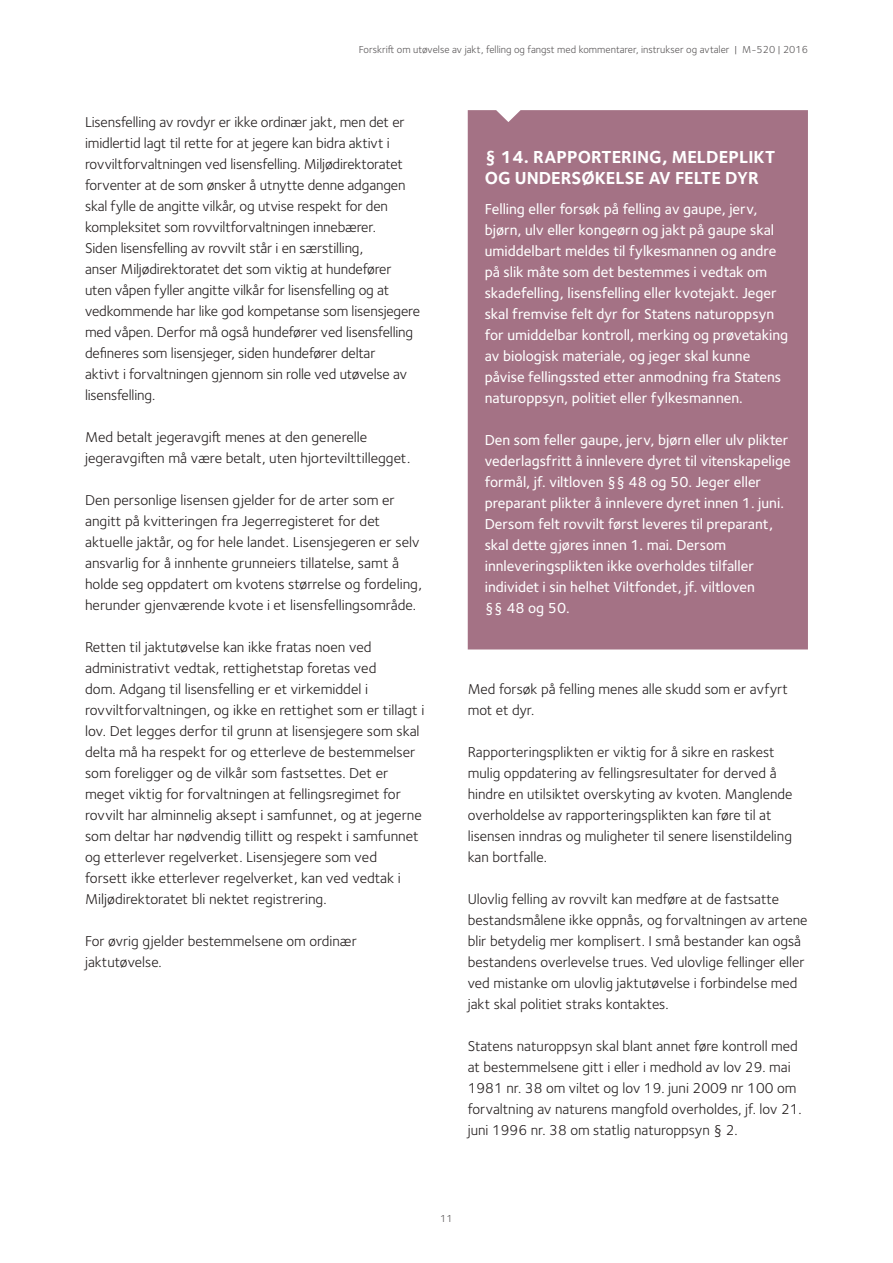
<style>
.page{position:relative;width:893px;height:1263px;background:#fff}
.page>*{position:absolute;margin:0;border:0;box-sizing:border-box;transform-origin:0 0}
.t1{font:700 18px/21px "Foundry Sterling";color:#fff}
.t2{font:500 15px/21px "Foundry Sterling";color:#fff}
.t3{font:14.85px/21px "Foundry Sterling";color:#241f1f}
.t4{font:10.5px "Foundry Sterling";color:#5a5758}
</style>
<div class="page">
<div style="left:468px;top:110px;width:340px;height:539px;background:#a47285"></div>
<p class="t4" style="left:359px;top:43px;width:451px">Forskrift om utøvelse av jakt, felling og fangst med kommentarer, instrukser og avtaler | M-520 | 2016</p>
<p class="t3" style="left:85px;top:112px;width:337px">Lisensfelling av rovdyr er ikke ordinær jakt, men det er imidlertid lagt til rette for at jegere kan bidra aktivt i rovviltforvaltningen ved lisensfelling. Miljødirektoratet forventer at de som ønsker å utnytte denne adgangen skal fylle de angitte vilkår, og utvise respekt for den kompleksitet som rovviltforvaltningen innebærer.<br>Siden lisensfelling av rovvilt står i en særstilling,<br>anser Miljødirektoratet det som viktig at hundefører uten våpen fyller angitte vilkår for lisensfelling og at vedkommende har like god kompetanse som lisensjegere med våpen. Derfor må også hundefører ved lisensfelling defineres som lisensjeger, siden hundefører deltar<br>aktivt i forvaltningen gjennom sin rolle ved utøvelse av lisensfelling.</p>
<p class="t3" style="left:85px;top:427px;width:327px">Med betalt jegeravgift menes at den generelle jegeravgiften må være betalt, uten hjortevilttillegget.</p>
<p class="t3" style="left:85px;top:490px;width:338px">Den personlige lisensen gjelder for de arter som er angitt på kvitteringen fra Jegerregisteret for det aktuelle jaktår, og for hele landet. Lisensjegeren er selv ansvarlig for å innhente grunneiers tillatelse, samt å holde seg oppdatert om kvotens størrelse og fordeling, herunder gjenværende kvote i et lisensfellingsområde.</p>
<p class="t3" style="left:85px;top:637px;width:341px">Retten til jaktutøvelse kan ikke fratas noen ved administrativt vedtak, rettighetstap foretas ved<br>dom. Adgang til lisensfelling er et virkemiddel i rovviltforvaltningen, og ikke en rettighet som er tillagt i lov. Det legges derfor til grunn at lisensjegere som skal delta må ha respekt for og etterleve de bestemmelser som foreligger og de vilkår som fastsettes. Det er meget viktig for forvaltningen at fellingsregimet for rovvilt har alminnelig aksept i samfunnet, og at jegerne som deltar har nødvendig tillitt og respekt i samfunnet og etterlever regelverket. Lisensjegere som ved<br>forsett ikke etterlever regelverket, kan ved vedtak i Miljødirektoratet bli nektet registrering.</p>
<p class="t3" style="left:85px;top:931px;width:273px">For øvrig gjelder bestemmelsene om ordinær jaktutøvelse.</p>
<p class="t1" style="left:485px;top:148px;width:292px">§ 14. RAPPORTERING, MELDEPLIKT<br>OG UNDERSØKELSE AV FELTE DYR</p>
<p class="t2" style="left:485px;top:199px;width:305px">Felling eller forsøk på felling av gaupe, jerv, bjørn, ulv eller kongeørn og jakt på gaupe skal umiddelbart meldes til fylkesmannen og andre på slik måte som det bestemmes i vedtak om skadefelling, lisensfelling eller kvotejakt. Jeger skal fremvise felt dyr for Statens naturoppsyn for umiddelbar kontroll, merking og prøvetaking av biologisk materiale, og jeger skal kunne påvise fellingssted etter anmodning fra Statens naturoppsyn, politiet eller fylkesmannen.</p>
<p class="t2" style="left:485px;top:430px;width:308px">Den som feller gaupe, jerv, bjørn eller ulv plikter vederlagsfritt å innlevere dyret til vitenskapelige formål, jf. viltloven §§ 48 og 50. Jeger eller preparant plikter å innlevere dyret innen 1. juni.<br>Dersom felt rovvilt først leveres til preparant, skal dette gjøres innen 1. mai. Dersom innleveringsplikten ikke overholdes tilfaller individet i sin helhet Viltfondet, jf. viltloven<br>§§ 48 og 50.</p>
<p class="t3" style="left:468px;top:679px;width:322px">Med forsøk på felling menes alle skudd som er avfyrt mot et dyr.</p>
<p class="t3" style="left:468px;top:742px;width:326px">Rapporteringsplikten er viktig for å sikre en raskest mulig oppdatering av fellingsresultater for derved å hindre en utilsiktet overskyting av kvoten. Manglende overholdelse av rapporteringsplikten kan føre til at lisensen inndras og muligheter til senere lisenstildeling kan bortfalle.</p>
<p class="t3" style="left:468px;top:889px;width:341px">Ulovlig felling av rovvilt kan medføre at de fastsatte bestandsmålene ikke oppnås, og forvaltningen av artene blir betydelig mer komplisert. I små bestander kan også bestandens overlevelse trues. Ved ulovlige fellinger eller ved mistanke om ulovlig jaktutøvelse i forbindelse med jakt skal politiet straks kontaktes.</p>
<p class="t3" style="left:468px;top:1036px;width:335px">Statens naturoppsyn skal blant annet føre kontroll med at bestemmelsene gitt i eller i medhold av lov 29. mai 1981 nr. 38 om viltet og lov 19. juni 2009 nr 100 om forvaltning av naturens mangfold overholdes, jf. lov 21. juni 1996 nr. 38 om statlig naturoppsyn § 2.</p>
<p class="t4" style="left:440px;top:1212px;width:14px">11</p>
</div>
